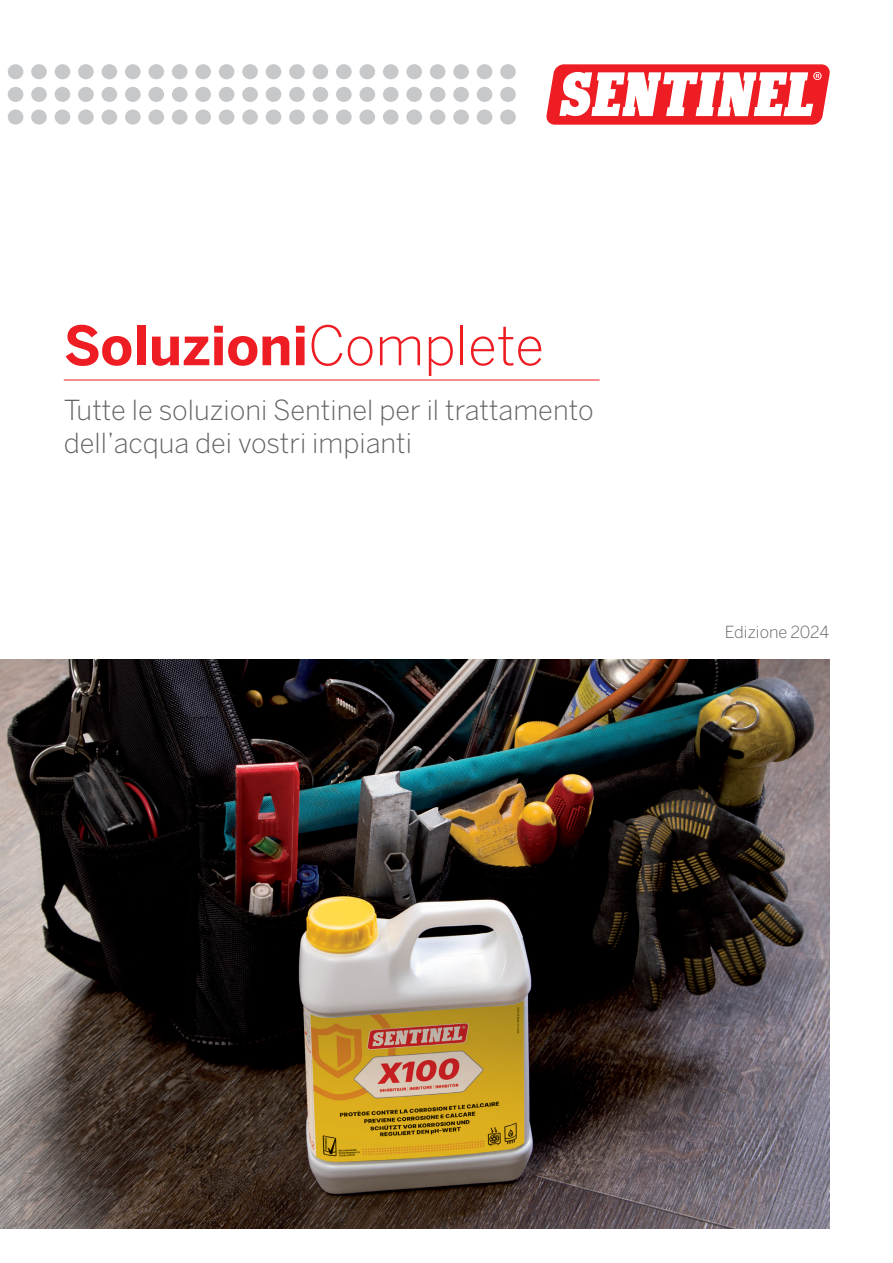
<style>
.page{position:relative;width:893px;height:1263px;background:#fff}
.page>*{position:absolute;margin:0;border:0;box-sizing:border-box;transform-origin:0 0}
.t1{font:700 53.7px "Benton Sans";color:#ee1d23}
.t2{font:300 27.45px/32.8px "Benton Sans";color:#636366}
.t3{font:300 16.5px "Benton Sans";color:#636366}
.s1{font-weight:300}
</style>
<div class="page">
<img style="left:0;top:659px;width:829px;height:570px">
<svg style="left:546px;top:64px;width:284px;height:61px"></svg>
<hr style="left:64px;top:380px;width:536px;height:1px;background:#ee1d23">
<div style="left:500px;top:64px;width:16px;height:15px;background:#c7c8ca;border-radius:50%"></div>
<div style="left:500px;top:87px;width:16px;height:15px;background:#c7c8ca;border-radius:50%"></div>
<div style="left:500px;top:109px;width:16px;height:16px;background:#c7c8ca;border-radius:50%"></div>
<div style="left:477px;top:64px;width:15px;height:15px;background:#c7c8ca;border-radius:50%"></div>
<div style="left:477px;top:87px;width:15px;height:15px;background:#c7c8ca;border-radius:50%"></div>
<div style="left:477px;top:109px;width:15px;height:16px;background:#c7c8ca;border-radius:50%"></div>
<div style="left:453px;top:64px;width:16px;height:15px;background:#c7c8ca;border-radius:50%"></div>
<div style="left:453px;top:87px;width:16px;height:15px;background:#c7c8ca;border-radius:50%"></div>
<div style="left:453px;top:109px;width:16px;height:16px;background:#c7c8ca;border-radius:50%"></div>
<div style="left:430px;top:64px;width:15px;height:15px;background:#c7c8ca;border-radius:50%"></div>
<div style="left:430px;top:87px;width:15px;height:15px;background:#c7c8ca;border-radius:50%"></div>
<div style="left:430px;top:109px;width:15px;height:16px;background:#c7c8ca;border-radius:50%"></div>
<div style="left:406px;top:64px;width:16px;height:15px;background:#c7c8ca;border-radius:50%"></div>
<div style="left:406px;top:87px;width:16px;height:15px;background:#c7c8ca;border-radius:50%"></div>
<div style="left:406px;top:109px;width:16px;height:16px;background:#c7c8ca;border-radius:50%"></div>
<div style="left:383px;top:64px;width:16px;height:15px;background:#c7c8ca;border-radius:50%"></div>
<div style="left:383px;top:87px;width:16px;height:15px;background:#c7c8ca;border-radius:50%"></div>
<div style="left:383px;top:109px;width:16px;height:16px;background:#c7c8ca;border-radius:50%"></div>
<div style="left:359px;top:64px;width:16px;height:15px;background:#c7c8ca;border-radius:50%"></div>
<div style="left:359px;top:87px;width:16px;height:15px;background:#c7c8ca;border-radius:50%"></div>
<div style="left:359px;top:109px;width:16px;height:16px;background:#c7c8ca;border-radius:50%"></div>
<div style="left:336px;top:64px;width:16px;height:15px;background:#c7c8ca;border-radius:50%"></div>
<div style="left:336px;top:87px;width:16px;height:15px;background:#c7c8ca;border-radius:50%"></div>
<div style="left:336px;top:109px;width:16px;height:16px;background:#c7c8ca;border-radius:50%"></div>
<div style="left:313px;top:64px;width:15px;height:15px;background:#c7c8ca;border-radius:50%"></div>
<div style="left:313px;top:87px;width:15px;height:15px;background:#c7c8ca;border-radius:50%"></div>
<div style="left:313px;top:109px;width:15px;height:16px;background:#c7c8ca;border-radius:50%"></div>
<div style="left:289px;top:64px;width:16px;height:15px;background:#c7c8ca;border-radius:50%"></div>
<div style="left:289px;top:87px;width:16px;height:15px;background:#c7c8ca;border-radius:50%"></div>
<div style="left:289px;top:109px;width:16px;height:16px;background:#c7c8ca;border-radius:50%"></div>
<div style="left:266px;top:64px;width:15px;height:15px;background:#c7c8ca;border-radius:50%"></div>
<div style="left:266px;top:87px;width:15px;height:15px;background:#c7c8ca;border-radius:50%"></div>
<div style="left:266px;top:109px;width:15px;height:16px;background:#c7c8ca;border-radius:50%"></div>
<div style="left:242px;top:64px;width:16px;height:15px;background:#c7c8ca;border-radius:50%"></div>
<div style="left:242px;top:87px;width:16px;height:15px;background:#c7c8ca;border-radius:50%"></div>
<div style="left:242px;top:109px;width:16px;height:16px;background:#c7c8ca;border-radius:50%"></div>
<div style="left:219px;top:64px;width:15px;height:15px;background:#c7c8ca;border-radius:50%"></div>
<div style="left:219px;top:87px;width:15px;height:15px;background:#c7c8ca;border-radius:50%"></div>
<div style="left:219px;top:109px;width:15px;height:16px;background:#c7c8ca;border-radius:50%"></div>
<div style="left:195px;top:64px;width:16px;height:15px;background:#c7c8ca;border-radius:50%"></div>
<div style="left:195px;top:87px;width:16px;height:15px;background:#c7c8ca;border-radius:50%"></div>
<div style="left:195px;top:109px;width:16px;height:16px;background:#c7c8ca;border-radius:50%"></div>
<div style="left:172px;top:64px;width:16px;height:15px;background:#c7c8ca;border-radius:50%"></div>
<div style="left:172px;top:87px;width:16px;height:15px;background:#c7c8ca;border-radius:50%"></div>
<div style="left:172px;top:109px;width:16px;height:16px;background:#c7c8ca;border-radius:50%"></div>
<div style="left:148px;top:64px;width:16px;height:15px;background:#c7c8ca;border-radius:50%"></div>
<div style="left:148px;top:87px;width:16px;height:15px;background:#c7c8ca;border-radius:50%"></div>
<div style="left:148px;top:109px;width:16px;height:16px;background:#c7c8ca;border-radius:50%"></div>
<div style="left:125px;top:64px;width:16px;height:15px;background:#c7c8ca;border-radius:50%"></div>
<div style="left:125px;top:87px;width:16px;height:15px;background:#c7c8ca;border-radius:50%"></div>
<div style="left:125px;top:109px;width:16px;height:16px;background:#c7c8ca;border-radius:50%"></div>
<div style="left:102px;top:64px;width:15px;height:15px;background:#c7c8ca;border-radius:50%"></div>
<div style="left:102px;top:87px;width:15px;height:15px;background:#c7c8ca;border-radius:50%"></div>
<div style="left:102px;top:109px;width:15px;height:16px;background:#c7c8ca;border-radius:50%"></div>
<div style="left:78px;top:64px;width:16px;height:15px;background:#c7c8ca;border-radius:50%"></div>
<div style="left:78px;top:87px;width:16px;height:15px;background:#c7c8ca;border-radius:50%"></div>
<div style="left:78px;top:109px;width:16px;height:16px;background:#c7c8ca;border-radius:50%"></div>
<div style="left:55px;top:64px;width:15px;height:15px;background:#c7c8ca;border-radius:50%"></div>
<div style="left:55px;top:87px;width:15px;height:15px;background:#c7c8ca;border-radius:50%"></div>
<div style="left:55px;top:109px;width:15px;height:16px;background:#c7c8ca;border-radius:50%"></div>
<div style="left:31px;top:64px;width:16px;height:15px;background:#c7c8ca;border-radius:50%"></div>
<div style="left:31px;top:87px;width:16px;height:15px;background:#c7c8ca;border-radius:50%"></div>
<div style="left:31px;top:109px;width:16px;height:16px;background:#c7c8ca;border-radius:50%"></div>
<div style="left:8px;top:64px;width:15px;height:15px;background:#c7c8ca;border-radius:50%"></div>
<div style="left:8px;top:87px;width:15px;height:15px;background:#c7c8ca;border-radius:50%"></div>
<div style="left:8px;top:109px;width:15px;height:16px;background:#c7c8ca;border-radius:50%"></div>
<h1 class="t1" style="left:64px;top:312px;width:482px">Soluzioni<span class="s1">Complete</span></h1>
<p class="t2" style="left:64px;top:393px;width:531px">Tutte le soluzioni Sentinel per il trattamento dell’acqua dei vostri impianti</p>
<p class="t3" style="left:725px;top:622px;width:106px">Edizione 2024</p>
</div>
